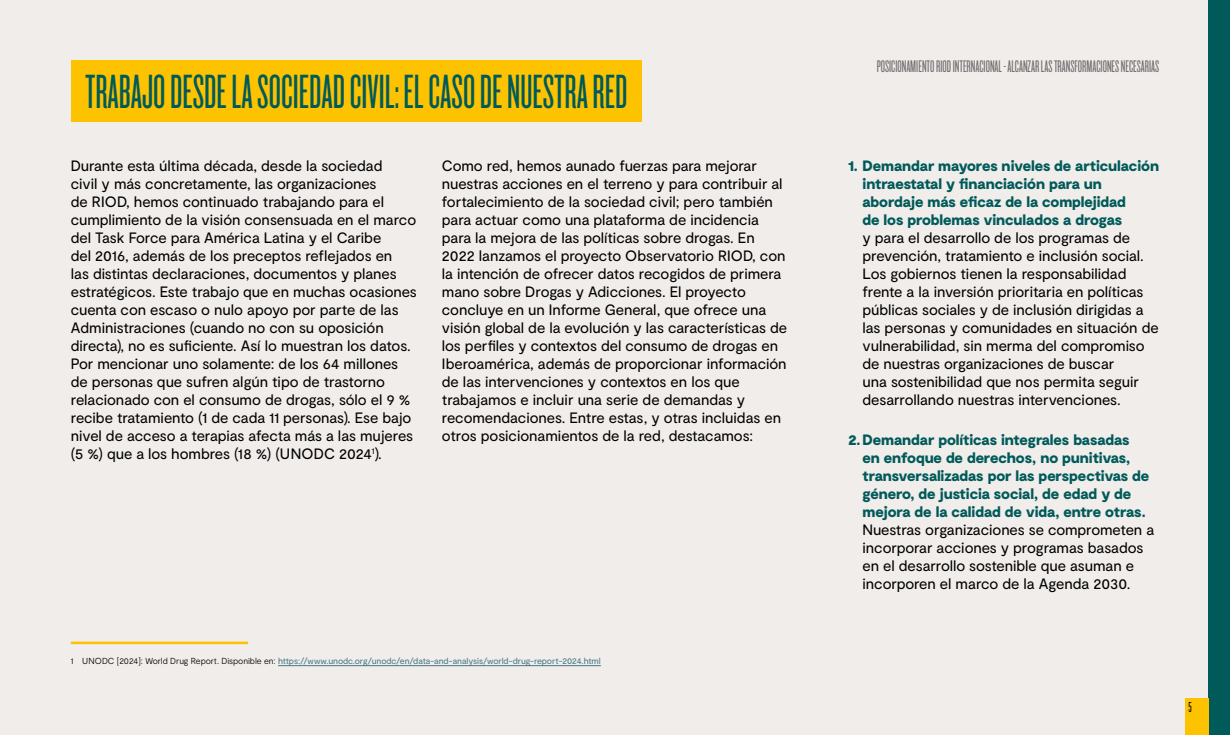
<style>
.page{position:relative;width:1230px;height:735px;background:#f0edeb}
.page>*{position:absolute;margin:0;border:0;box-sizing:border-box;transform-origin:0 0}
.t1{font:50px "Knockout HTF26 Junior Flyweight";color:#005a59}
.t2{font:17.5px "Knockout HTF26 Junior Flyweight";color:#706f6f}
.t3{font:15px/18px "Moderat";letter-spacing:-.005em;color:#000}
.t4{font:900 15px/18px "Moderat";letter-spacing:-.005em;color:#005a59}
.t5{font:15px "Knockout HTF26 Junior Flyweight";color:#000}
.t6{font:8.75px "Moderat";letter-spacing:-.005em;color:#467886}
.s1{font-weight:300;color:#000}
</style>
<div class="page">
<div style="left:1208px;top:0;width:22px;height:735px;background:#005a59"></div>
<div style="left:1185px;top:698px;width:23px;height:37px;background:#fdc300"></div>
<div style="left:71px;top:60px;width:571px;height:62px;background:#fdc300"></div>
<hr style="left:71px;top:642px;width:177px;height:2px;background:#fdc300">
<hr style="left:278px;top:665px;width:323px;height:1px;background:#467886">
<h1 class="t1" style="left:85px;top:67px;width:544px">TRABAJO DESDE LA SOCIEDAD CIVIL: EL CASO DE NUESTRA RED</h1>
<p class="t2" style="left:877px;top:58px;width:284px">POSICIONAMIENTO RIOD INTERNACIONAL - ALCANZAR LAS TRANSFORMACIONES NECESARIAS</p>
<p class="t3" style="left:71px;top:157px;width:348px">Durante esta última década, desde la sociedad<br>civil y más concretamente, las organizaciones<br>de RIOD, hemos continuado trabajando para el cumplimiento de la visión consensuada en el marco del Task Force para América Latina y el Caribe<br>del 2016, además de los preceptos reflejados en<br>las distintas declaraciones, documentos y planes estratégicos. Este trabajo que en muchas ocasiones cuenta con escaso o nulo apoyo por parte de las Administraciones (cuando no con su oposición directa), no es suficiente. Así lo muestran los datos.<br>Por mencionar uno solamente: de los 64 millones de personas que sufren algún tipo de trastorno relacionado con el consumo de drogas, sólo el 9 % recibe tratamiento (1 de cada 11 personas). Ese bajo nivel de acceso a terapias afecta más a las mujeres (5 %) que a los hombres (18 %) (UNODC 2024<sup>1</sup>).</p>
<p class="t3" style="left:442px;top:157px;width:347px">Como red, hemos aunado fuerzas para mejorar nuestras acciones en el terreno y para contribuir al fortalecimiento de la sociedad civil; pero también para actuar como una plataforma de incidencia para la mejora de las políticas sobre drogas. En 2022 lanzamos el proyecto Observatorio RIOD, con la intención de ofrecer datos recogidos de primera mano sobre Drogas y Adicciones. El proyecto concluye en un Informe General, que ofrece una visión global de la evolución y las características de los perfiles y contextos del consumo de drogas en Iberoamérica, además de proporcionar información de las intervenciones y contextos en los que trabajamos e incluir una serie de demandas y recomendaciones. Entre estas, y otras incluidas en otros posicionamientos de la red, destacamos:</p>
<p class="t4" style="left:863px;top:158px;width:298px;text-indent:-14px">1. Demandar mayores niveles de articulación intraestatal y financiación para un abordaje más eficaz de la complejidad<br>de los problemas vinculados a drogas</p>
<p class="t3" style="left:863px;top:229px;width:298px">y para el desarrollo de los programas de prevención, tratamiento e inclusión social.<br>Los gobiernos tienen la responsabilidad frente a la inversión prioritaria en políticas públicas sociales y de inclusión dirigidas a las personas y comunidades en situación de vulnerabilidad, sin merma del compromiso de nuestras organizaciones de buscar<br>una sostenibilidad que nos permita seguir desarrollando nuestras intervenciones.</p>
<p class="t4" style="left:863px;top:431px;width:288px;text-indent:-14px">2.Demandar políticas integrales basadas en enfoque de derechos, no punitivas, transversalizadas por las perspectivas de género, de justicia social, de edad y de mejora de la calidad de vida, entre otras.</p>
<p class="t3" style="left:863px;top:521px;width:293px">Nuestras organizaciones se comprometen a incorporar acciones y programas basados en el desarrollo sostenible que asuman e incorporen el marco de la Agenda 2030.</p>
<p class="t6" style="left:71px;top:656px;width:532px"><span class="s1">1 UNODC [2024]: World Drug Report. Disponible en:</span> https://www.unodc.org/unodc/en/data-and-analysis/world-drug-report-2024.html</p>
<p class="t5" style="left:1189px;top:699px;width:5px">5</p>
</div>
